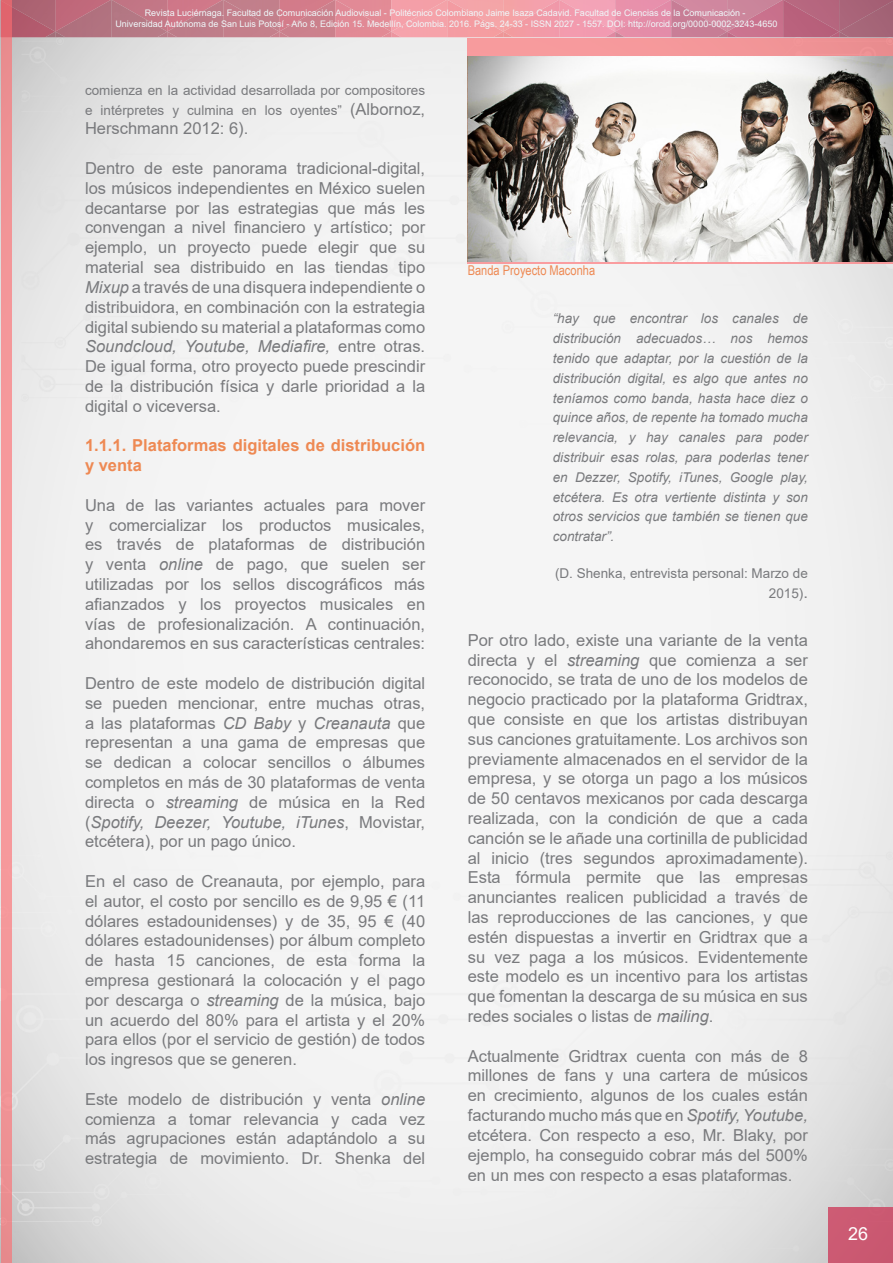
<style>
.page{position:relative;width:893px;height:1263px;background:#fff}
.page>*{position:absolute;margin:0;border:0;box-sizing:border-box;transform-origin:0 0}
.t1{font:18px "Arial";color:#fff}
.t2{font:16.5px/19.8px "Arial";color:#797a7d;text-align:justify}
.t3{font:700 16.5px/19.8px "Arial";color:#ee8953}
.t4{font:italic 13.5px/19.8px "Arial";color:#797a7d;text-align:justify}
.t5{font:13.5px/19.8px "Arial";color:#797a7d}
.t6{font:13.5px "Arial Narrow";color:#ee8953}
.t7{font:9px/10.8px "Arial";color:#eff8fa;text-align:center}
.s1{font-size:16.5px}
.s2{font-style:italic}
</style>
<div class="page">
<img style="left:12px;top:37px;width:881px;height:1226px">
<div style="left:828px;top:1207px;width:65px;height:56px;background:#cb5972"></div>
<img style="left:0;top:0;width:893px;height:37px">
<img style="left:12px;top:0;width:881px;height:32px">
<svg style="left:45px;top:32px;width:20px;height:5px"></svg>
<svg style="left:157px;top:32px;width:20px;height:5px"></svg>
<svg style="left:381px;top:32px;width:20px;height:5px"></svg>
<svg style="left:605px;top:32px;width:20px;height:5px"></svg>
<svg style="left:829px;top:32px;width:20px;height:5px"></svg>
<svg style="left:269px;top:32px;width:20px;height:5px"></svg>
<svg style="left:493px;top:32px;width:20px;height:5px"></svg>
<svg style="left:717px;top:32px;width:20px;height:5px"></svg>
<div style="left:1px;top:0;width:11px;height:1263px;background:#f4979a"></div>
<svg style="left:468px;top:38px;width:425px;height:226px;background:#f19c9f"></svg>
<img style="left:468px;top:57px;width:425px;height:204px">
<p class="t7" style="left:115px;top:7px;width:663px">Revista Luciérnaga. Facultad de Comunicación Audiovisual - Politécnico Colombiano Jaime Isaza Cadavid. Facultad de Ciencias de la Comunicación -<br>Universidad Autónoma de San Luis Potosí - Año 8, Edición 15. Medellín, Colombia. 2016. Págs. 24-33 - ISSN 2027 - 1557. DOI: http://orcid.org/0000-0002-3243-4650</p>
<p class="t5" style="left:85px;top:80px;width:342px">comienza en la actividad desarrollada por compositores e intérpretes y culmina en los oyentes” <span class="s1">(Albornoz,</span></p>
<p class="t2" style="left:85px;top:119px;width:165px">Herschmann 2012: 6).</p>
<p class="t2" style="left:85px;top:158px;width:342px">Dentro de este panorama tradicional-digital, los músicos independientes en México suelen decantarse por las estrategias que más les convengan a nivel financiero y artístico; por ejemplo, un proyecto puede elegir que su material sea distribuido en las tiendas tipo <span class="s2">Mixup</span> a través de una disquera independiente o distribuidora, en combinación con la estrategia digital subiendo su material a plataformas como <span class="s2">Soundcloud, Youtube, Mediafire,</span> entre otras.<br>De igual forma, otro proyecto puede prescindir de la distribución física y darle prioridad a la digital o viceversa.</p>
<p class="t3" style="left:85px;top:436px;width:342px">1.1.1. Plataformas digitales de distribución y venta</p>
<p class="t2" style="left:85px;top:495px;width:342px">Una de las variantes actuales para mover y comercializar los productos musicales, es través de plataformas de distribución y venta <span class="s2">online</span> de pago, que suelen ser utilizadas por los sellos discográficos más afianzados y los proyectos musicales en vías de profesionalización. A continuación, ahondaremos en sus características centrales:</p>
<p class="t2" style="left:85px;top:673px;width:342px">Dentro de este modelo de distribución digital se pueden mencionar, entre muchas otras, a las plataformas <span class="s2">CD Baby</span> y <span class="s2">Creanauta</span> que representan a una gama de empresas que se dedican a colocar sencillos o álbumes completos en más de 30 plataformas de venta directa o <span class="s2">streaming</span> de música en la Red (<span class="s2">Spotify, Deezer, Youtube, iTunes</span>, Movistar, etcétera), por un pago único.</p>
<p class="t2" style="left:85px;top:871px;width:342px">En el caso de Creanauta, por ejemplo, para el autor, el costo por sencillo es de 9,95 € (11 dólares estadounidenses) y de 35, 95 € (40 dólares estadounidenses) por álbum completo de hasta 15 canciones, de esta forma la empresa gestionará la colocación y el pago por descarga o <span class="s2">streaming</span> de la música, bajo un acuerdo del 80% para el artista y el 20% para ellos (por el servicio de gestión) de todos los ingresos que se generen.</p>
<p class="t2" style="left:85px;top:1089px;width:342px">Este modelo de distribución y venta <span class="s2">online </span>comienza a tomar relevancia y cada vez más agrupaciones están adaptándolo a su estrategia de movimiento. Dr. Shenka del</p>
<p class="t6" style="left:468px;top:261px;width:129px">Banda Proyecto Maconha</p>
<p class="t4" style="left:553px;top:309px;width:257px">“hay que encontrar los canales de distribución adecuados… nos hemos tenido que adaptar, por la cuestión de la distribución digital, es algo que antes no teníamos como banda, hasta hace diez o quince años, de repente ha tomado mucha relevancia, y hay canales para poder distribuir esas rolas, para poderlas tener en Dezzer, Spotify, iTunes, Google play, etcétera. Es otra vertiente distinta y son otros servicios que también se tienen que contratar”.</p>
<p class="t5" style="left:555px;top:563px;width:254px;text-align:right">(D. Shenka, entrevista personal: Marzo de<br>2015)<span class="s1">.</span></p>
<p class="t2" style="left:468px;top:630px;width:342px">Por otro lado, existe una variante de la venta directa y el <span class="s2">streaming</span> que comienza a ser reconocido, se trata de uno de los modelos de negocio practicado por la plataforma Gridtrax, que consiste en que los artistas distribuyan sus canciones gratuitamente. Los archivos son previamente almacenados en el servidor de la empresa, y se otorga un pago a los músicos de 50 centavos mexicanos por cada descarga realizada, con la condición de que a cada canción se le añade una cortinilla de publicidad al inicio (tres segundos aproximadamente).<br>Esta fórmula permite que las empresas anunciantes realicen publicidad a través de las reproducciones de las canciones, y que estén dispuestas a invertir en Gridtrax que a su vez paga a los músicos. Evidentemente este modelo es un incentivo para los artistas que fomentan la descarga de su música en sus redes sociales o listas de <span class="s2">mailing</span>.</p>
<p class="t2" style="left:468px;top:1046px;width:342px">Actualmente Gridtrax cuenta con más de 8 millones de fans y una cartera de músicos en crecimiento, algunos de los cuales están facturando mucho más que en <span class="s2">Spotify, Youtube, </span>etcétera. Con respecto a eso, Mr. Blaky, por ejemplo, ha conseguido cobrar más del 500% en un mes con respecto a esas plataformas.</p>
<p class="t1" style="left:848px;top:1221px;width:22px">26</p>
</div>
